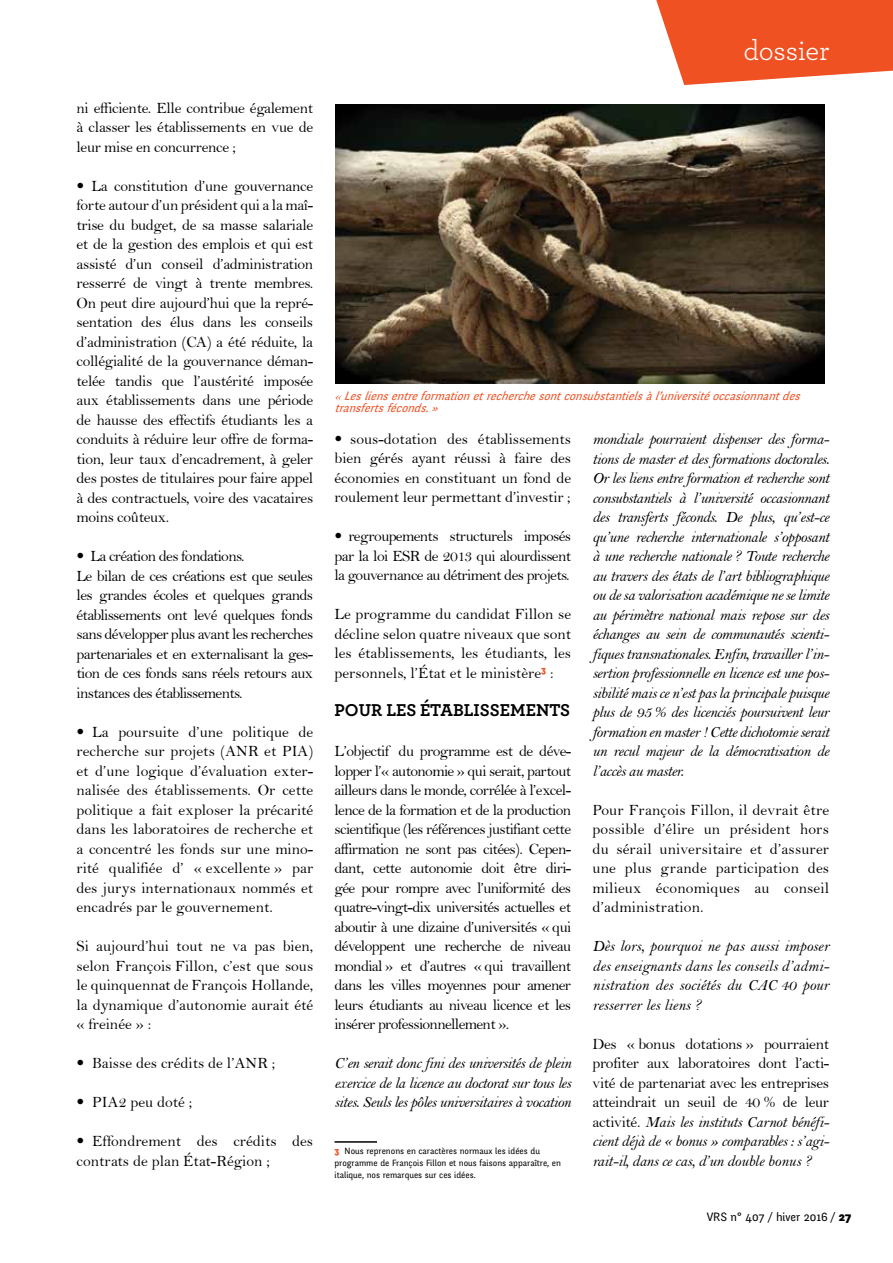
<style>
.page{position:relative;width:893px;height:1263px;background:#fff}
.page>*{position:absolute;margin:0;border:0;box-sizing:border-box;transform-origin:0 0}
.t1{font:28.8px "Archer";letter-spacing:-.01em;color:#fff}
.t2{font:700 18px "Archer";color:#000}
.t3{font:15.75px/19.5px "Bell";letter-spacing:-.02em;color:#000;text-align:justify}
.t4{font:15.75px/19.5px "Bell MT Italic";letter-spacing:-.03em;color:#000;text-align:justify}
.t5{font:15.75px/19.5px "Bell";letter-spacing:-.04em;color:#000}
.t6{font:15.75px/19.5px "Bell";color:#000}
.t7{font:italic 12px/12px "Fengardo Neue";color:#f05123}
.t8{font:12px "Fengardo Neue";color:#000}
.t9{font:9px/12px "Fengardo Neue";color:#000}
.s1{font-family:"Frutiger LT Pro";font-stretch:condensed}
.s2{font-family:"Bell"}
.s3{font-weight:900;color:#f05123}
.s4{font-weight:900}
</style>
<div class="page">
<svg style="left:656px;top:0;width:237px;height:85px"></svg>
<hr style="left:334px;top:1141px;width:43px;height:2px;background:#000">
<img style="left:335px;top:104px;width:490px;height:279px">
<p class="t3" style="left:77px;top:98px;width:238px">ni efficiente. Elle contribue également à classer les établissements en vue de leur mise en concurrence ;</p>
<p class="t3" style="left:77px;top:176px;width:238px"><span class="s1">•</span> La constitution d’une gouvernance forte autour d’un président qui a la maî&shy;trise du budget, de sa masse salariale et de la gestion des emplois et qui est assisté d’un conseil d’administration resserré de vingt à trente membres.<br>On peut dire aujourd’hui que la repré&shy;sentation des élus dans les conseils d’administration (CA) a été réduite, la collégialité de la gouvernance déman&shy;telée tandis que l’austérité imposée aux établissements dans une période de hausse des effectifs étudiants les a conduits à réduire leur offre de forma&shy;tion, leur taux d’encadrement, à geler des postes de titulaires pour faire appel à des contractuels, voire des vacataires moins coûteux.</p>
<p class="t5" style="left:77px;top:546px;width:238px"><span class="s1">•</span> La création des fondations.<br>Le bilan de ces créations est que seules les grandes écoles et quelques grands établissements ont levé quelques fonds sans développer plus avant les recherches partenariales et en externalisant la ges&shy;tion de ces fonds sans réels retours aux instances des établissements.</p>
<p class="t3" style="left:77px;top:722px;width:238px"><span class="s1">•</span> La poursuite d’une politique de recherche sur projets (ANR et PIA) et d’une logique d’évaluation exter&shy;nalisée des établissements. Or cette politique a fait exploser la précarité dans les laboratoires de recherche et a concentré les fonds sur une mino&shy;rité qualifiée d’ « excellente » par des jurys internationaux nommés et encadrés par le gouvernement.</p>
<p class="t3" style="left:77px;top:936px;width:238px">Si aujourd’hui tout ne va pas bien, selon François -Fillon, c’est que sous le quinquennat de François -Hollande, la dynamique d’autonomie aurait été « freinée » :</p>
<p class="t6" style="left:77px;top:1053px;width:200px"><span class="s1">•</span> Baisse des crédits de l’ANR ;</p>
<p class="t6" style="left:77px;top:1092px;width:117px"><span class="s1">•</span> PIA2 peu doté ;</p>
<p class="t6" style="left:77px;top:1131px;width:238px"><span class="s1">•</span> Effondrement des crédits des contrats de plan État-Région ;</p>
<h1 class="t1" style="left:743px;top:31px;width:87px">dossier</h1>
<p class="t7" style="left:334px;top:390px;width:472px"><span class="s2">«</span> Lesliensentreformationetrecherchesontconsubstantielsàl’universitéoccasionnantdes transfertsféconds. »</p>
<p class="t3" style="left:334px;top:429px;width:238px"><span class="s1">•</span> sous-dotation des établissements bien gérés ayant réussi à faire des économies en constituant un fond de roulement leur permettant d’investir ;</p>
<p class="t3" style="left:334px;top:527px;width:238px"><span class="s1">•</span> regroupements structurels imposés par la loi ESR de 2013 qui alourdissent la gouvernance au détriment des projets.</p>
<p class="t3" style="left:334px;top:605px;width:238px">Le programme du candidat Fillon se décline selon quatre niveaux que sont les établissements, les étudiants, les personnels, l’État et le ministère<sup>3</sup> :</p>
<p class="t2" style="left:334px;top:696px;width:235px">POUR LES ÉTABLISSEMENTS</p>
<p class="t3" style="left:334px;top:741px;width:238px">L’objectif du programme est de déve&shy;lopper l’« autonomie » qui serait, partout ailleurs dans le monde, corrélée à l’excel&shy;lence de la formation et de la production scientifique (les références justifiant cette affirmation ne sont pas citées). Cepen&shy;dant, cette autonomie doit être diri&shy;gée pour rompre avec l’uniformité des quatre-vingt-dix universités actuelles et aboutir à une dizaine d’universités « qui développent une recherche de niveau mondial » et d’autres « qui travaillent dans les villes moyennes pour amener leurs étudiants au niveau licence et les insérer professionnellement ».</p>
<p class="t4" style="left:334px;top:1053px;width:238px">C’en serait donc fini des universités de plein exercice de la licence au doctorat sur tous les sites. Seuls les pôles universitaires à vocation</p>
<p class="t9" style="left:334px;top:1145px;width:228px"><span class="s3">3</span> Nous reprenons en caractères normaux les idées du programme de François Fillon et nous faisons apparaître, en italique, nos remarques sur ces idées.</p>
<p class="t4" style="left:592px;top:429px;width:238px">mondiale pourraient dispenser des forma&shy;tions de master et des formations doctorales.<br>Or les liens entre formation et recherche sont consubstantiels à l’université occasionnant des transferts féconds. De plus, qu’est-ce qu’une recherche internationale s’opposant à une recherche nationale ? Toute recherche au travers des états de l’art bibliographique ou de sa valorisation académique ne se limite au périmètre national mais repose sur des échanges au sein de communautés scienti&shy;fiques transnationales. Enfin, travailler l’in&shy;sertion professionnelle en licence est une pos&shy;sibilité mais ce n’est pas la principale puisque plus de 95 % des licenciés poursuivent leur formation en master ! Cette dichotomie serait un recul majeur de la démocratisation de l’accès au master.</p>
<p class="t3" style="left:592px;top:800px;width:238px">Pour François Fillon, il devrait être possible d’élire un président hors du sérail universitaire et d’assurer une plus grande participation des milieux économiques au conseil d’administration.</p>
<p class="t4" style="left:592px;top:936px;width:238px">Dès lors, pourquoi ne pas aussi imposer des enseignants dans les conseils d’admi&shy;nistration des sociétés du CAC 40 pour resserrer les liens ?</p>
<p class="t3" style="left:592px;top:1034px;width:238px">Des « bonus dotations » pourraient profiter aux laboratoires dont l’acti&shy;vité de partenariat avec les entreprises atteindrait un seuil de 40 % de leur</p>
<p class="t4" style="left:592px;top:1112px;width:238px"><span class="s2">activité.</span> Mais les instituts Carnot bénéfi&shy;cient déjà de « bonus » comparables : s’agi&shy;rait-il, dans ce cas, d’un double bonus ?</p>
<p class="t8" style="left:707px;top:1209px;width:146px">VRS n° 407 / hiver 2016 / <span class="s4">27</span></p>
</div>
